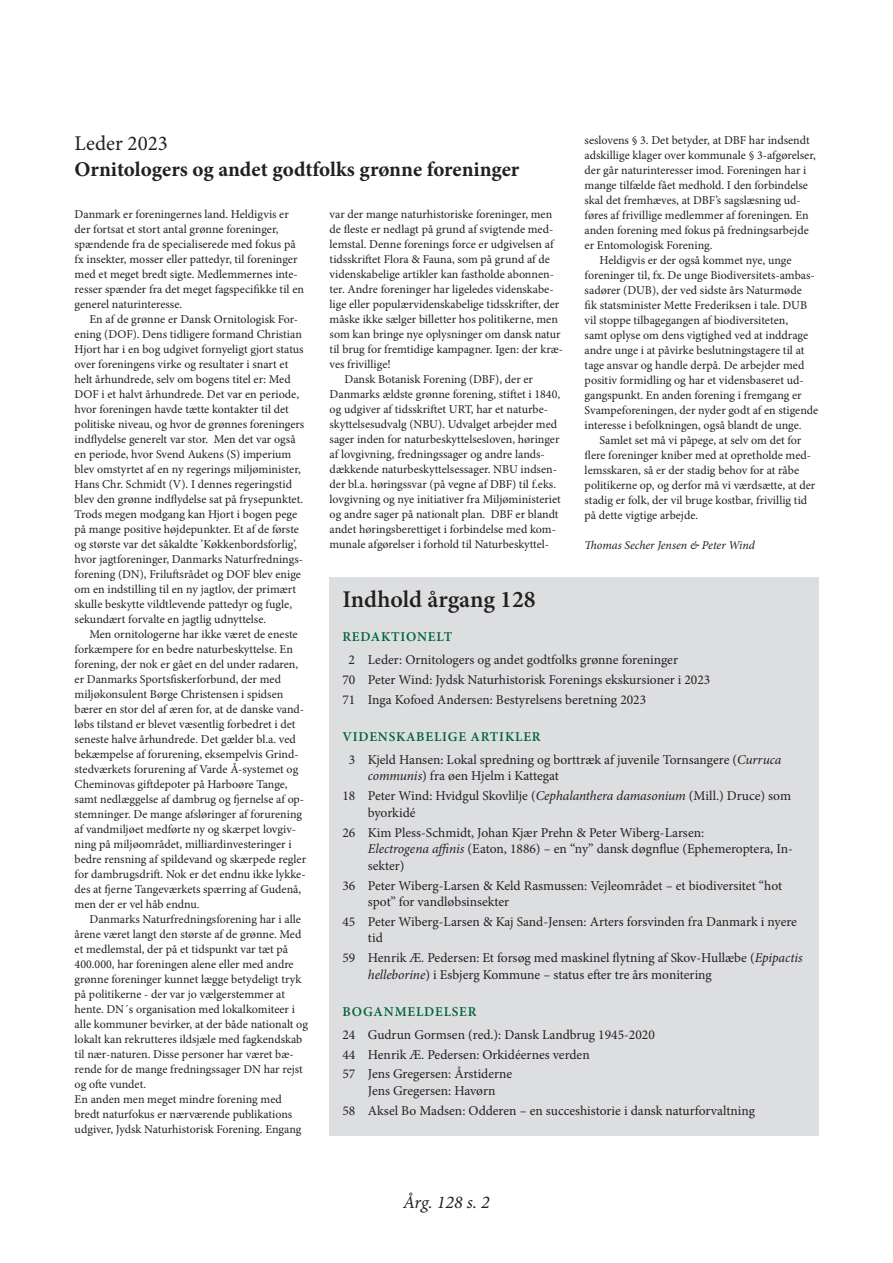
<style>
.page{position:relative;width:893px;height:1263px;background:#fff}
.page>*{position:absolute;margin:0;border:0;box-sizing:border-box;transform-origin:0 0}
.Brødtekst-DA{font:600 24px "Minion Pro";color:#231f20}
.Brødtekst-DA-2{font:700 21px "Minion Pro";color:#231f20}
.Brødtekst-DA-3{font:21px "Minion Pro";color:#231f20}
.t1{font:italic 18px "Minion Pro";letter-spacing:-.005em;color:#231f20}
.Brødtekst-DA-4{font:13.5px/16.5px "Minion Pro";color:#231f20}
.Over2{font:600 13.5px "Minion Pro";letter-spacing:.06em;color:#006438}
.Brødtekst-DA-5{font:12px/15px "Minion Pro";color:#231f20}
.Brødtekst-DA-6{font:italic 12px "Minion Pro";letter-spacing:-.005em;color:#231f20}
.s1{font-style:italic}
</style>
<div class="page">
<div style="left:330px;top:577px;width:489px;height:559px;background:#dddee0"></div>
<p class="Brødtekst-DA-5" style="left:585px;top:132px;width:233px">seslovens § 3. Det betyder, at DBF har indsendt adskillige klager over kommunale § 3-afgørelser, der går naturinteresser imod. Foreningen har i mange tilfælde fået medhold. I den forbindelse skal det fremhæves, at DBF’s sagslæsning ud&shy;føres af frivillige medlemmer af foreningen. En anden forening med fokus på fredningsarbejde er Entomologisk Forening.</p>
<p class="Brødtekst-DA-5" style="left:585px;top:252px;width:235px;text-indent:15px">Heldigvis er der også kommet nye, unge foreninger til, fx. De unge Biodiversitets-ambas&shy;sadører (DUB), der ved sidste års Naturmøde<br>fik statsminister Mette Frederiksen i tale. DUB vil stoppe tilbagegangen af biodiversiteten,<br>samt oplyse om dens vigtighed ved at inddrage andre unge i at påvirke beslutningstagere til at tage ansvar og handle derpå. De arbejder med positiv formidling og har et vidensbaseret ud&shy;gangspunkt. En anden forening i fremgang er Svampeforeningen, der nyder godt af en stigende interesse i befolkningen, også blandt de unge.</p>
<p class="Brødtekst-DA-5" style="left:585px;top:432px;width:232px;text-indent:15px">Samlet set må vi påpege, at selv om det for flere foreninger kniber med at opretholde med&shy;lemsskaren, så er der stadig behov for at råbe politikerne op, og derfor må vi værdsætte, at der stadig er folk, der vil bruge kostbar, frivillig tid på dette vigtige arbejde.</p>
<p class="Brødtekst-DA-6" style="left:585px;top:537px;width:172px">Thomas Secher Jensen &amp; Peter Wind</p>
<p class="Brødtekst-DA-3" style="left:75px;top:129px;width:95px">Leder 2023</p>
<p class="Brødtekst-DA-2" style="left:75px;top:154px;width:446px">Ornitologers og andet godtfolks grønne foreninger</p>
<p class="Brødtekst-DA-5" style="left:75px;top:207px;width:231px">Danmark er foreningernes land. Heldigvis er der fortsat et stort antal grønne foreninger, spændende fra de specialiserede med fokus på fx insekter, mosser eller pattedyr, til foreninger med et meget bredt sigte. Medlemmernes inte&shy;resser spænder fra det meget fagspecifikke til en generel naturinteresse.</p>
<p class="Brødtekst-DA-5" style="left:75px;top:312px;width:231px;text-indent:15px">En af de grønne er Dansk Ornitologisk For&shy;ening (DOF). Dens tidligere formand Christian Hjort har i en bog udgivet fornyeligt gjort status over foreningens virke og resultater i snart et helt århundrede, selv om bogens titel er: Med DOF i et halvt århundrede. Det var en periode, hvor foreningen havde tætte kontakter til det politiske niveau, og hvor de grønnes foreningers indflydelse generelt var stor. Men det var også en periode, hvor Svend Aukens (S) imperium blev omstyrtet af en ny regerings miljøminister, Hans Chr. Schmidt (V). I dennes regeringstid blev den grønne indflydelse sat på frysepunktet.<br>Trods megen modgang kan Hjort i bogen pege på mange positive højdepunkter. Et af de første og største var det såkaldte ’Køkkenbordsforlig’, hvor jagtforeninger, Danmarks Naturfrednings&shy;forening (DN), Friluftsrådet og DOF blev enige om en indstilling til en ny jagtlov, der primært skulle beskytte vildtlevende pattedyr og fugle, sekundært forvalte en jagtlig udnyttelse.</p>
<p class="Brødtekst-DA-5" style="left:75px;top:627px;width:233px;text-indent:15px">Men ornitologerne har ikke været de eneste forkæmpere for en bedre naturbeskyttelse. En forening, der nok er gået en del under radaren, er Danmarks Sportsfiskerforbund, der med miljøkonsulent Børge Christensen i spidsen bærer en stor del af æren for, at de danske vand&shy;løbs tilstand er blevet væsentlig forbedret i det seneste halve århundrede. Det gælder bl.a. ved bekæmpelse af forurening, eksempelvis Grind&shy;stedværkets forurening af Varde Å-systemet og Cheminovas giftdepoter på Harboøre Tange, samt nedlæggelse af dambrug og fjernelse af op&shy;stemninger. De mange afsløringer af forurening af vandmiljøet medførte ny og skærpet lovgiv&shy;ning på miljøområdet, milliardinvesteringer i bedre rensning af spildevand og skærpede regler for dambrugsdrift. Nok er det endnu ikke lykke&shy;des at fjerne Tangeværkets spærring af Gudenå, men der er vel håb endnu.</p>
<p class="Brødtekst-DA-5" style="left:75px;top:912px;width:235px;text-indent:15px">Danmarks Naturfredningsforening har i alle årene været langt den største af de grønne. Med et medlemstal, der på et tidspunkt var tæt på 400.000, har foreningen alene eller med andre grønne foreninger kunnet lægge betydeligt tryk på politikerne - der var jo vælgerstemmer at hente. DN´s organisation med lokalkomiteer i alle kommuner bevirker, at der både nationalt og lokalt kan rekrutteres ildsjæle med fagkendskab til nær-naturen. Disse personer har været bæ&shy;rende for de mange fredningssager DN har rejst og ofte vundet.</p>
<p class="Brødtekst-DA-5" style="left:75px;top:1092px;width:228px">En anden men meget mindre forening med bredt naturfokus er nærværende publikations udgiver, Jydsk Naturhistorisk Forening. Engang</p>
<p class="Brødtekst-DA-5" style="left:330px;top:207px;width:235px">var der mange naturhistoriske foreninger, men de fleste er nedlagt på grund af svigtende med&shy;lemstal. Denne forenings force er udgivelsen af tidsskriftet Flora &amp; Fauna, som på grund af de videnskabelige artikler kan fastholde abonnen&shy;ter. Andre foreninger har ligeledes videnskabe&shy;lige eller populærvidenskabelige tidsskrifter, der måske ikke sælger billetter hos politikerne, men som kan bringe nye oplysninger om dansk natur til brug for fremtidige kampagner. Igen: der kræ&shy;ves frivillige!</p>
<p class="Brødtekst-DA-5" style="left:330px;top:372px;width:233px;text-indent:15px">Dansk Botanisk Forening (DBF), der er Danmarks ældste grønne forening, stiftet i 1840, og udgiver af tidsskriftet URT, har et naturbe&shy;skyttelsesudvalg (NBU). Udvalget arbejder med sager inden for naturbeskyttelsesloven, høringer af lovgivning, fredningssager og andre lands&shy;dækkende naturbeskyttelsessager. NBU indsen&shy;der bl.a. høringssvar (på vegne af DBF) til f.eks. lovgivning og nye initiativer fra Miljøministeriet og andre sager på nationalt plan. DBF er blandt andet høringsberettiget i forbindelse med kom&shy;munale afgørelser i forhold til Naturbeskyttel-</p>
<p class="Brødtekst-DA" style="left:342px;top:583px;width:195px">Indhold årgang 128</p>
<p class="Over2" style="left:342px;top:628px;width:111px">REDAKTIONELT</p>
<p class="Brødtekst-DA-4" style="left:348px;top:652px;width:331px">2 Leder: Ornitologers og andet godtfolks grønne foreninger</p>
<p class="Brødtekst-DA-4" style="left:342px;top:672px;width:370px">70 Peter Wind: Jydsk Naturhistorisk Forenings ekskursioner i 2023</p>
<p class="Brødtekst-DA-4" style="left:342px;top:692px;width:305px">71 Inga Kofoed Andersen: Bestyrelsens beretning 2023</p>
<p class="Over2" style="left:342px;top:727px;width:200px">VIDENSKABELIGE ARTIKLER</p>
<p class="Brødtekst-DA-4" style="left:368px;top:751px;width:415px;text-indent:-19px">3 Kjeld Hansen: Lokal spredning og borttræk af juvenile Tornsangere (<span class="s1">Curruca communis</span>) fra øen Hjelm i Kattegat</p>
<p class="Brødtekst-DA-4" style="left:368px;top:788px;width:425px;text-indent:-26px">18 Peter Wind: Hvidgul Skovlilje (<span class="s1">Cephalanthera damasonium</span> (Mill.) Druce) som byorkidé</p>
<p class="Brødtekst-DA-4" style="left:368px;top:824px;width:427px;text-indent:-26px">26 Kim Pless-Schmidt, Johan Kjær Prehn &amp; Peter Wiberg-Larsen:<br><span class="s1">Electrogena affinis</span> (Eaton, 1886) – en “ny” dansk døgnflue (Ephemeroptera, In&shy;sekter)</p>
<p class="Brødtekst-DA-4" style="left:368px;top:877px;width:416px;text-indent:-26px">36 Peter Wiberg-Larsen &amp; Keld Rasmussen: Vejleområdet – et biodiversitet “hot spot” for vandløbsinsekter</p>
<p class="Brødtekst-DA-4" style="left:368px;top:913px;width:431px;text-indent:-26px">45 Peter Wiberg-Larsen &amp; Kaj Sand-Jensen: Arters forsvinden fra Danmark i nyere tid</p>
<p class="Brødtekst-DA-4" style="left:368px;top:950px;width:436px;text-indent:-26px">59 Henrik Æ. Pedersen: Et forsøg med maskinel flytning af Skov-Hullæbe (<span class="s1">Epipactis helleborine</span>) i Esbjerg Kommune – status efter tre års monitering</p>
<p class="Over2" style="left:342px;top:1002px;width:136px">BOGANMELDELSER</p>
<p class="Brødtekst-DA-4" style="left:342px;top:1026px;width:314px">24 Gudrun Gormsen (red.): Dansk Landbrug 1945-2020</p>
<p class="Brødtekst-DA-4" style="left:342px;top:1046px;width:249px">44 Henrik Æ. Pedersen: Orkidéernes verden</p>
<p class="Brødtekst-DA-4" style="left:368px;top:1066px;width:146px;text-indent:-26px">57 Jens Gregersen: Årstiderne<br>Jens Gregersen: Havørn</p>
<p class="Brødtekst-DA-4" style="left:342px;top:1102px;width:414px">58 Aksel Bo Madsen: Odderen – en succeshistorie i dansk naturforvaltning</p>
<h3 class="t1" style="left:403px;top:1190px;width:88px">Årg. 128 s. 2</h3>
</div>
